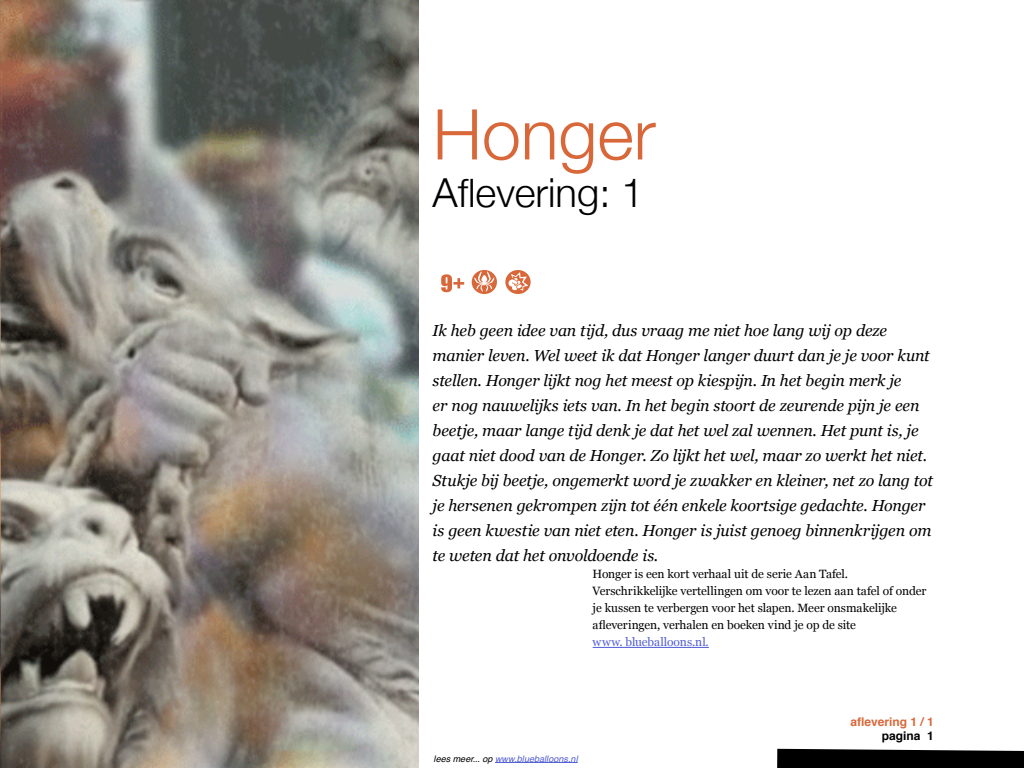
<style>
.page{position:relative;width:1024px;height:768px;background:#fff}
.page>*{position:absolute;margin:0;border:0;box-sizing:border-box;transform-origin:0 0}
.t1{font:300 70px "Helvetica Neue";color:#d8673a}
.t2{font:300 40px "Helvetica Neue";color:#000}
.t3{font:italic 16px/25px "Georgia";letter-spacing:-.01em;color:#000}
.t4{font:12px/17px "Georgia";letter-spacing:-.01em;color:#000}
.t5{font:12px "Georgia";letter-spacing:-.005em;color:#4f5cd6}
.t6{font:700 12px "Helvetica";color:#d8673a}
.t7{font:700 12px "Helvetica";color:#000}
.t8{font:italic 9px "Helvetica";letter-spacing:.005em;color:#4f5cd6}
.s1{color:#000}
</style>
<div class="page">
<img style="left:0;top:0;width:419px;height:768px">
<svg style="left:777px;top:749px;width:247px;height:19px;background:#0c0c0c"></svg>
<hr style="left:593px;top:647px;width:116px;height:1px;background:#4f5cd6">
<svg style="left:472px;top:270px;width:59px;height:24px"></svg>
<svg style="left:441px;top:274px;width:23px;height:18px"></svg>
<hr style="left:495px;top:762px;width:83px;height:1px;background:#4f5cd6">
<h1 class="t1" style="left:433px;top:78px;width:225px">Honger</h1>
<h2 class="t2" style="left:433px;top:161px;width:213px">Aflevering: 1</h2>
<p class="t3" style="left:433px;top:318px;width:502px">Ik heb geen idee van tijd, dus vraag me niet hoe lang wij op deze manier leven. Wel weet ik dat Honger langer duurt dan je je voor kunt stellen. Honger lijkt nog het meest op kiespijn. In het begin merk je<br>er nog nauwelijks iets van. In het begin stoort de zeurende pijn je een beetje, maar lange tijd denk je dat het wel zal wennen. Het punt is, je gaat niet dood van de Honger. Zo lijkt het wel, maar zo werkt het niet.<br>Stukje bij beetje, ongemerkt word je zwakker en kleiner, net zo lang tot je hersenen gekrompen zijn tot één enkele koortsige gedachte. Honger is geen kwestie van niet eten. Honger is juist genoeg binnenkrijgen om te weten dat het onvoldoende is.</p>
<p class="t4" style="left:593px;top:565px;width:335px">Honger is een kort verhaal uit de serie Aan Tafel.<br>Verschrikkelijke vertellingen om voor te lezen aan tafel of onder je kussen te verbergen voor het slapen. Meer onsmakelijke afleveringen, verhalen en boeken vind je op de site</p>
<p class="t5" style="left:593px;top:633px;width:118px">www. blueballoons.nl.</p>
<p class="t8" style="left:434px;top:752px;width:146px"><span class="s1">lees meer... op</span> www.blueballoons.nl</p>
<p class="t6" style="left:851px;top:712px;width:85px">aflevering 1 / 1</p>
<p class="t7" style="left:882px;top:726px;width:54px">pagina 1</p>
</div>
